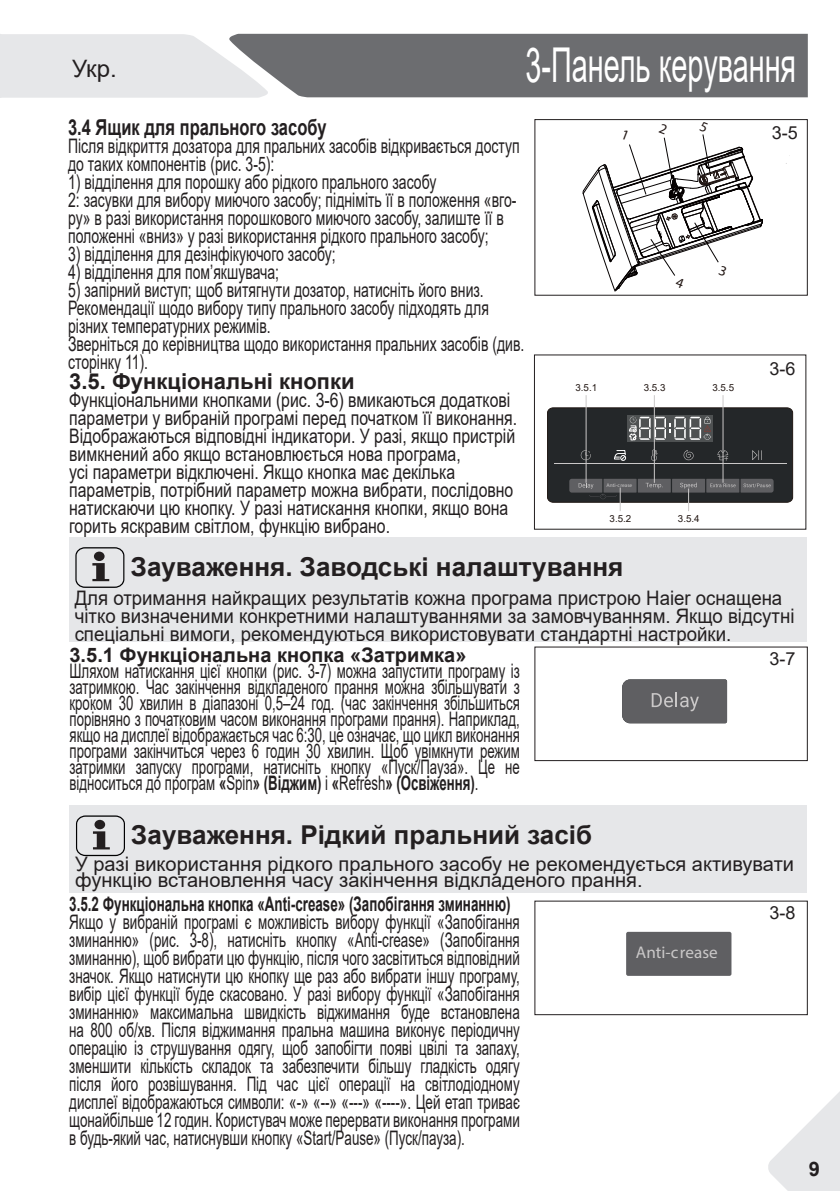
<style>
.page{position:relative;width:840px;height:1191px;background:#fff}
.page>*{position:absolute;margin:0;border:0;box-sizing:border-box;transform-origin:0 0}
.t1{font:48px "Arial";color:#fff;scale:.6 1}
.Hinweis_grauer_Balke{font:700 26px "Arial";color:#231f20}
.t2{font:24px "Arial";color:#231f20}
.Überschrift_1-rechte{font:700 22px "Arial";color:#231f20;scale:.75 1}
.fließtext{font:700 22px "Arial";color:#231f20}
.fließtext-2{font:20px/18px "Arial";color:#231f20;text-align:justify;scale:.67 1}
.Überschrift_1-rechte-2{font:20px/18px "Arial";color:#231f20;scale:.7 1}
.fließtext-3{font:20px/16px "Arial";color:#231f20;text-align:justify;scale:.66 1}
.fließtext-4{font:20px/18px "Arial";color:#231f20;scale:.79 1}
.fließtext_Hinweis_gr{font:20px/18px "Arial";color:#231f20;scale:.93 1}
.fließtext_Hinweis_gr-2{font:20px/16px "Arial";color:#231f20}
.Übershrift_über_gnaz{font:700 20px "Arial";color:#231f20;scale:.67 1}
.Übershrift_über_gnaz-2{font:700 20px "Arial";color:#231f20}
.fließtext-5{font:18px "Arial";color:#231f20}
.t3{font:17px "Roboto";color:#cac8c8}
.t4{font:300 16.8px "Effra";color:#221713;scale:.93 1}
.t5{font:9.8px "Arial";color:#221713}
.t6{font:5.4px "Roboto";color:#cac8c8}
.s1{font-weight:700}
</style>
<div class="page">
<svg style="left:768px;top:1092px;width:71px;height:99px"></svg>
<svg style="left:0;top:34px;width:807px;height:64px"></svg>
<div style="left:302px;top:34px;width:493px;height:62px;background:#6c6d70"></div>
<div style="left:69px;top:537px;width:737px;height:105px;background:#e6e7e9"></div>
<svg style="left:75px;top:547px;width:49px;height:41px"></svg>
<div style="left:94px;top:551px;width:10px;height:10px;background:#231f20;border-radius:50%"></div>
<div style="left:69px;top:805px;width:737px;height:88px;background:#e6e7e9"></div>
<svg style="left:76px;top:815px;width:49px;height:41px"></svg>
<div style="left:94px;top:820px;width:11px;height:9px;background:#231f20;border-radius:50%"></div>
<svg style="left:547px;top:395px;width:247px;height:116px"></svg>
<div style="left:534px;top:119px;width:273px;height:177px;border:1px solid #231f20"></div>
<div style="left:534px;top:646px;width:273px;height:115px;border:1px solid #231f20"></div>
<div style="left:534px;top:900px;width:273px;height:115px;border:1px solid #231f20"></div>
<svg style="left:622px;top:679px;width:106px;height:45px"></svg>
<svg style="left:730px;top:933px;width:2px;height:43px"></svg>
<div style="left:625px;top:931px;width:106px;height:45px;background:#5f5f62;border-radius:2px"></div>
<svg style="left:582px;top:134px;width:180px;height:157px"></svg>
<p class="t2" style="left:72px;top:52px;width:46px">Укр.</p>
<h1 class="t1" style="left:525px;top:32px;width:452px">3-Панель керування</h1>
<p class="Überschrift_1-rechte" style="left:68px;top:112px;width:346px">3.4 Ящик для прального засобу</p>
<p class="Überschrift_1-rechte-2" style="left:68px;top:137px;width:646px">Після відкриття дозатора для пральних засобів відкривається доступ до таких компонентів (рис. 3-5):</p>
<p class="Überschrift_1-rechte-2" style="left:68px;top:173px;width:641px">1) відділення для порошку або рідкого прального засобу<br>2: засувки для вибору миючого засобу; підніміть її в положення «вго&shy;ру» в разі використання порошкового миючого засобу, залиште її в положенні «вниз» у разі використання рідкого прального засобу;</p>
<p class="Überschrift_1-rechte-2" style="left:68px;top:245px;width:383px">3) відділення для дезінфікуючого засобу;</p>
<p class="Überschrift_1-rechte-2" style="left:68px;top:263px;width:303px">4) відділення для пом’якшувача;</p>
<p class="Überschrift_1-rechte-2" style="left:68px;top:281px;width:653px">5) запірний виступ; щоб витягнути дозатор, натисніть його вниз.<br>Рекомендації щодо вибору типу прального засобу підходять для різних температурних режимів.<br>Зверніться до керівництва щодо використання пральних засобів (див. сторінку 11).</p>
<p class="fließtext" style="left:69px;top:366px;width:287px">3.5. Функціональні кнопки</p>
<p class="fließtext-4" style="left:69px;top:391px;width:568px">Функціональними кнопками (рис. 3-6) вмикаються додаткові параметри у вибраній програмі перед початком її виконання.<br>Відображаються відповідні індикатори. У разі, якщо пристрій вимкнений або якщо встановлюється нова програма,<br>усі параметри відключені. Якщо кнопка має декілька параметрів, потрібний параметр можна вибрати, послідовно натискаючи цю кнопку. У разі натискання кнопки, якщо вона горить яскравим світлом, функцію вибрано.</p>
<p class="fließtext-5" style="left:771px;top:120px;width:28px">3-5</p>
<p class="t5" style="left:575px;top:381px;width:23px">3.5.1</p>
<p class="t5" style="left:643px;top:381px;width:23px">3.5.3</p>
<p class="t5" style="left:712px;top:381px;width:23px">3.5.5</p>
<p class="t4" style="left:769px;top:354px;width:24px">3-6</p>
<p class="fließtext-5" style="left:769px;top:356px;width:28px">3-6</p>
<p class="t6" style="left:606px;top:482px;width:27px">Anti-crease</p>
<p class="t5" style="left:609px;top:512px;width:23px">3.5.2</p>
<p class="t5" style="left:677px;top:512px;width:23px">3.5.4</p>
<p class="Hinweis_grauer_Balke" style="left:131px;top:548px;width:494px">Зауваження. Заводські налаштування</p>
<p class="fließtext_Hinweis_gr" style="left:75px;top:589px;width:775px">Для отримання найкращих результатів кожна програма пристрою Haier оснащена чітко визначеними конкретними налаштуваннями за замовчуванням. Якщо відсутні спеціальні вимоги, рекомендуються використовувати стандартні настройки.</p>
<p class="Übershrift_über_gnaz-2" style="left:69px;top:640px;width:398px">3.5.1 Функціональна кнопка «Затримка»</p>
<p class="fließtext-3" style="left:69px;top:662px;width:683px">Шляхом натискання цієї кнопки (рис. 3-7) можна запустити програму із затримкою. Час закінчення відкладеного прання можна збільшувати з кроком 30 хвилин в діапазоні 0,5–24 год. (час закінчення збільшиться порівняно з початковим часом виконання програми прання). Наприклад, якщо на дисплеї відображається час 6:30, це означає, що цикл виконання програми закінчиться через 6 годин 30 хвилин. Щоб увімкнути режим затримки запуску програми, натисніть кнопку «Пуск/Пауза». Це не відноситься до програм <span class="s1">«</span>Spin<span class="s1">» (Віджим)</span> і <span class="s1">«</span>Refresh<span class="s1">» (Освіження)</span>.</p>
<p class="fließtext-5" style="left:769px;top:646px;width:28px">3-7</p>
<p class="Hinweis_grauer_Balke" style="left:131px;top:816px;width:462px">Зауваження. Рідкий пральний засіб</p>
<p class="fließtext_Hinweis_gr-2" style="left:75px;top:856px;width:719px">У разі використання рідкого прального засобу не рекомендується активувати функцію встановлення часу закінчення відкладеного прання.</p>
<p class="Übershrift_über_gnaz" style="left:69px;top:889px;width:660px">3.5.2 Функціональна кнопка «Anti-crease» (Запобігання зминанню)</p>
<p class="fließtext-2" style="left:69px;top:912px;width:673px">Якщо у вибраній програмі є можливість вибору функції «Запобігання зминанню» (рис. 3-8), натисніть кнопку «Anti-crease» (Запобігання зминанню), щоб вибрати цю функцію, після чого засвітиться відповідний значок. Якщо натиснути цю кнопку ще раз або вибрати іншу програму, вибір цієї функції буде скасовано. У разі вибору функції «Запобігання зминанню» максимальна швидкість віджимання буде встановлена на 800 об/хв. Після віджимання пральна машина виконує періодичну операцію із струшування одягу, щоб запобігти появі цвілі та запаху, зменшити кількість складок та забезпечити більшу гладкість одягу після його розвішування. Під час цієї операції на світлодіодному дисплеї відображаються символи: «-» «--» «---» «----». Цей етап триває щонайбільше 12 годин. Користувач може перервати виконання програми в будь-який час, натиснувши кнопку «Start/Pause» (Пуск/пауза).</p>
<p class="t3" style="left:635px;top:942px;width:83px">Anti-crease</p>
<p class="fließtext-5" style="left:769px;top:900px;width:28px">3-8</p>
<p class="Übershrift_über_gnaz-2" style="left:808px;top:1154px;width:13px">9</p>
</div>
